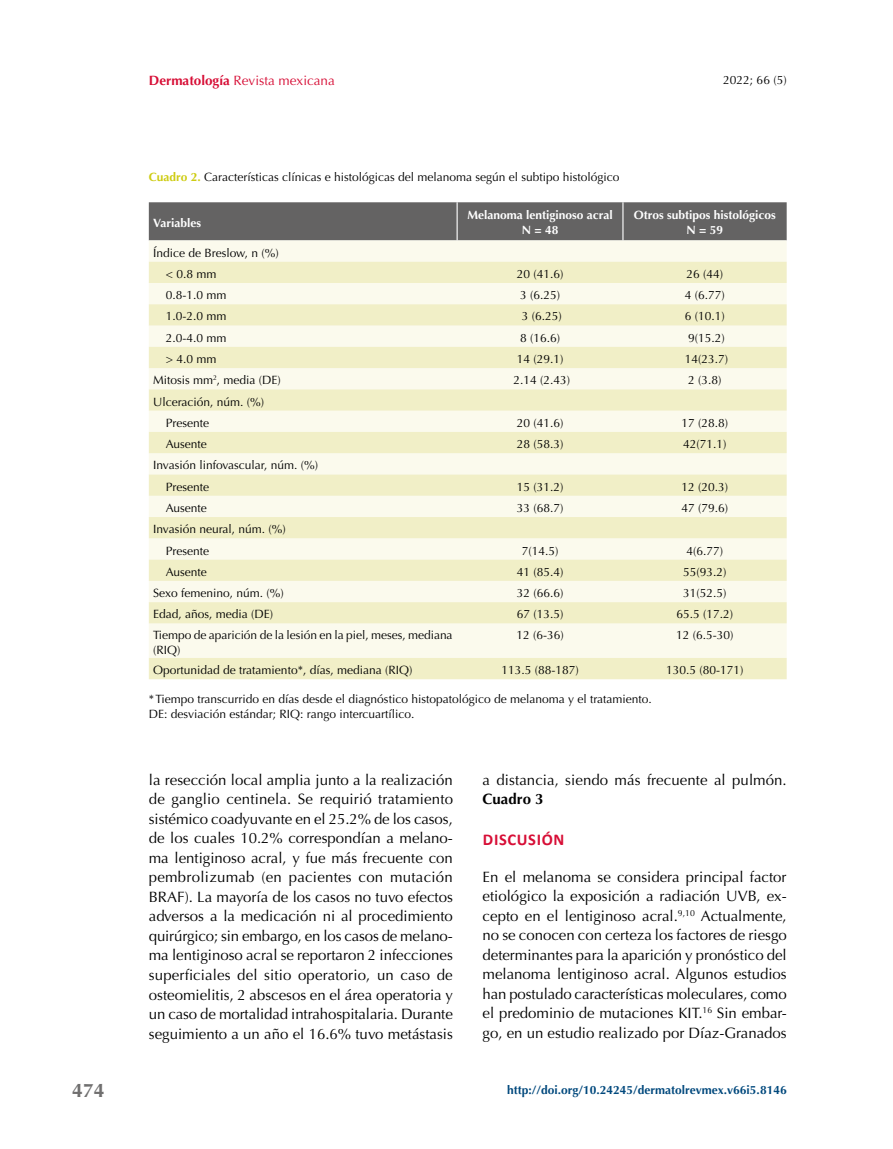
<style>
.page{position:relative;width:893px;height:1149px;background:#fff}
.page>*{position:absolute;margin:0;border:0;box-sizing:border-box;transform-origin:0 0}
.t1{font:700 19.5px "Optima";color:#706f6f}
.t2{font:700 16.5px "Calibri";letter-spacing:.04em;color:#d70e36}
.t3{font:15px/19.5px "Optima";color:#000;text-align:justify}
.t4{font:700 15px "Optima";color:#000}
.t5{font:13.5px "Optima";color:#d70e36}
.t6{font:12px/21.3px "Optima";color:#000}
.t7{font:700 12px/15px "Optima";color:#fff;text-align:center}
.t8{font:700 12px "Optima";color:#02497d}
.s1{font-weight:700}
.s2{font-weight:700;color:#cecc13}
</style>
<div class="page">
<div style="left:149px;top:202px;width:638px;height:38px;background:#646363"></div>
<div style="left:149px;top:240px;width:638px;height:21px;background:#fbfaed"></div>
<svg style="left:149px;top:261px;width:638px;height:418px;background:#f5f4d9"></svg>
<hr style="left:457px;top:202px;width:1px;height:38px;background:#fff">
<hr style="left:622px;top:202px;width:1px;height:38px;background:#fff">
<h1 class="t1" style="left:72px;top:1079px;width:34px">474</h1>
<p class="t5" style="left:149px;top:73px;width:188px"><span class="s1">Dermatología</span> Revista mexicana</p>
<p class="t6" style="left:723px;top:69px;width:65px">2022; 66 (5)</p>
<p class="t6" style="left:149px;top:167px;width:472px"><span class="s2">Cuadro 2.</span> Características clínicas e histológicas del melanoma según el subtipo histológico</p>
<p class="t7" style="left:153px;top:215px;width:50px">Variables</p>
<p class="t7" style="left:467px;top:208px;width:147px">Melanoma lentiginoso acral<br>N = 48</p>
<p class="t7" style="left:634px;top:208px;width:144px">Otros subtipos histológicos<br>N = 59</p>
<p class="t6" style="left:166px;top:242px;width:114px;text-indent:-13px">Índice de Breslow, n (%) &lt; 0.8 mm</p>
<p class="t6" style="left:517px;top:263px;width:48px">20 (41.6)</p>
<p class="t6" style="left:686px;top:263px;width:38px">26 (44)</p>
<p class="t6" style="left:166px;top:284px;width:62px">0.8-1.0 mm</p>
<p class="t6" style="left:520px;top:284px;width:42px">3 (6.25)</p>
<p class="t6" style="left:685px;top:284px;width:42px">4 (6.77)</p>
<p class="t6" style="left:166px;top:306px;width:62px">1.0-2.0 mm</p>
<p class="t6" style="left:522px;top:306px;width:42px">3 (6.25)</p>
<p class="t6" style="left:685px;top:306px;width:42px">6 (10.1)</p>
<p class="t6" style="left:166px;top:327px;width:62px">2.0-4.0 mm</p>
<p class="t6" style="left:520px;top:327px;width:42px">8 (16.6)</p>
<p class="t6" style="left:688px;top:327px;width:38px">9(15.2)</p>
<p class="t6" style="left:166px;top:348px;width:52px">&gt; 4.0 mm</p>
<p class="t6" style="left:517px;top:348px;width:48px">14 (29.1)</p>
<p class="t6" style="left:685px;top:348px;width:45px">14(23.7)</p>
<p class="t6" style="left:153px;top:369px;width:129px">Mitosis mm<sup>2</sup>, media (DE)</p>
<p class="t6" style="left:513px;top:369px;width:58px">2.14 (2.43)</p>
<p class="t6" style="left:688px;top:369px;width:35px">2 (3.8)</p>
<p class="t6" style="left:166px;top:391px;width:100px;text-indent:-13px">Ulceración, núm. (%)<br>Presente</p>
<p class="t6" style="left:517px;top:412px;width:48px">20 (41.6)</p>
<p class="t6" style="left:681px;top:412px;width:48px">17 (28.8)</p>
<p class="t6" style="left:166px;top:433px;width:43px">Ausente</p>
<p class="t6" style="left:517px;top:433px;width:48px">28 (58.3)</p>
<p class="t6" style="left:683px;top:433px;width:45px">42(71.1)</p>
<p class="t6" style="left:166px;top:454px;width:154px;text-indent:-13px">Invasión linfovascular, núm. (%)<br>Presente</p>
<p class="t6" style="left:517px;top:476px;width:48px">15 (31.2)</p>
<p class="t6" style="left:681px;top:476px;width:48px">12 (20.3)</p>
<p class="t6" style="left:166px;top:497px;width:43px">Ausente</p>
<p class="t6" style="left:517px;top:497px;width:48px">33 (68.7)</p>
<p class="t6" style="left:681px;top:497px;width:48px">47 (79.6)</p>
<p class="t6" style="left:166px;top:518px;width:122px;text-indent:-13px">Invasión neural, núm. (%)<br>Presente</p>
<p class="t6" style="left:522px;top:539px;width:38px">7(14.5)</p>
<p class="t6" style="left:686px;top:539px;width:38px">4(6.77)</p>
<p class="t6" style="left:166px;top:561px;width:43px">Ausente</p>
<p class="t6" style="left:517px;top:561px;width:48px">41 (85.4)</p>
<p class="t6" style="left:683px;top:561px;width:45px">55(93.2)</p>
<p class="t6" style="left:153px;top:582px;width:132px">Sexo femenino, núm. (%)</p>
<p class="t6" style="left:517px;top:582px;width:48px">32 (66.6)</p>
<p class="t6" style="left:683px;top:582px;width:45px">31(52.5)</p>
<p class="t6" style="left:153px;top:603px;width:122px">Edad, años, media (DE)</p>
<p class="t6" style="left:517px;top:603px;width:48px">67 (13.5)</p>
<p class="t6" style="left:676px;top:603px;width:58px">65.5 (17.2)</p>
<p class="t6" style="left:153px;top:627px;width:301px;line-height:15px">Tiempo de aparición de la lesión en la piel, meses, mediana (RIQ)</p>
<p class="t6" style="left:516px;top:624px;width:49px">12 (6-36)</p>
<p class="t6" style="left:676px;top:624px;width:59px">12 (6.5-30)</p>
<p class="t6" style="left:153px;top:659px;width:261px">Oportunidad de tratamiento*, días, mediana (RIQ)</p>
<p class="t6" style="left:501px;top:659px;width:79px">113.5 (88-187)</p>
<p class="t6" style="left:666px;top:659px;width:79px">130.5 (80-171)</p>
<p class="t6" style="left:149px;top:691px;width:505px;line-height:15px">*Tiempo transcurrido en días desde el diagnóstico histopatológico de melanoma y el tratamiento.<br>DE: desviación estándar; RIQ: rango intercuartílico.</p>
<p class="t3" style="left:149px;top:770px;width:306px">la resección local amplia junto a la realización de ganglio centinela. Se requirió tratamiento sistémico coadyuvante en el 25.2% de los casos, de los cuales 10.2% correspondían a melano&shy;ma lentiginoso acral, y fue más frecuente con pembrolizumab (en pacientes con mutación BRAF). La mayoría de los casos no tuvo efectos adversos a la medicación ni al procedimiento quirúrgico; sin embargo, en los casos de melano&shy;ma lentiginoso acral se reportaron 2 infecciones superficiales del sitio operatorio, un caso de osteomielitis, 2 abscesos en el área operatoria y un caso de mortalidad intrahospitalaria. Durante seguimiento a un año el 16.6% tuvo metástasis</p>
<p class="t3" style="left:483px;top:770px;width:306px">a distancia, siendo más frecuente al pulmón.</p>
<p class="t4" style="left:483px;top:790px;width:62px">Cuadro 3</p>
<p class="t2" style="left:483px;top:828px;width:83px">DISCUSIÓN</p>
<p class="t3" style="left:483px;top:866px;width:306px">En el melanoma se considera principal factor etiológico la exposición a radiación UVB, ex&shy;cepto en el lentiginoso acral.<sup>9,10</sup> Actualmente, no se conocen con certeza los factores de riesgo determinantes para la aparición y pronóstico del melanoma lentiginoso acral. Algunos estudios han postulado características moleculares, como el predominio de mutaciones KIT.<sup>16</sup> Sin embar&shy;go, en un estudio realizado por Díaz-Granados</p>
<p class="t8" style="left:507px;top:1082px;width:281px">http://doi.org/10.24245/dermatolrevmex.v66i5.8146</p>
</div>
